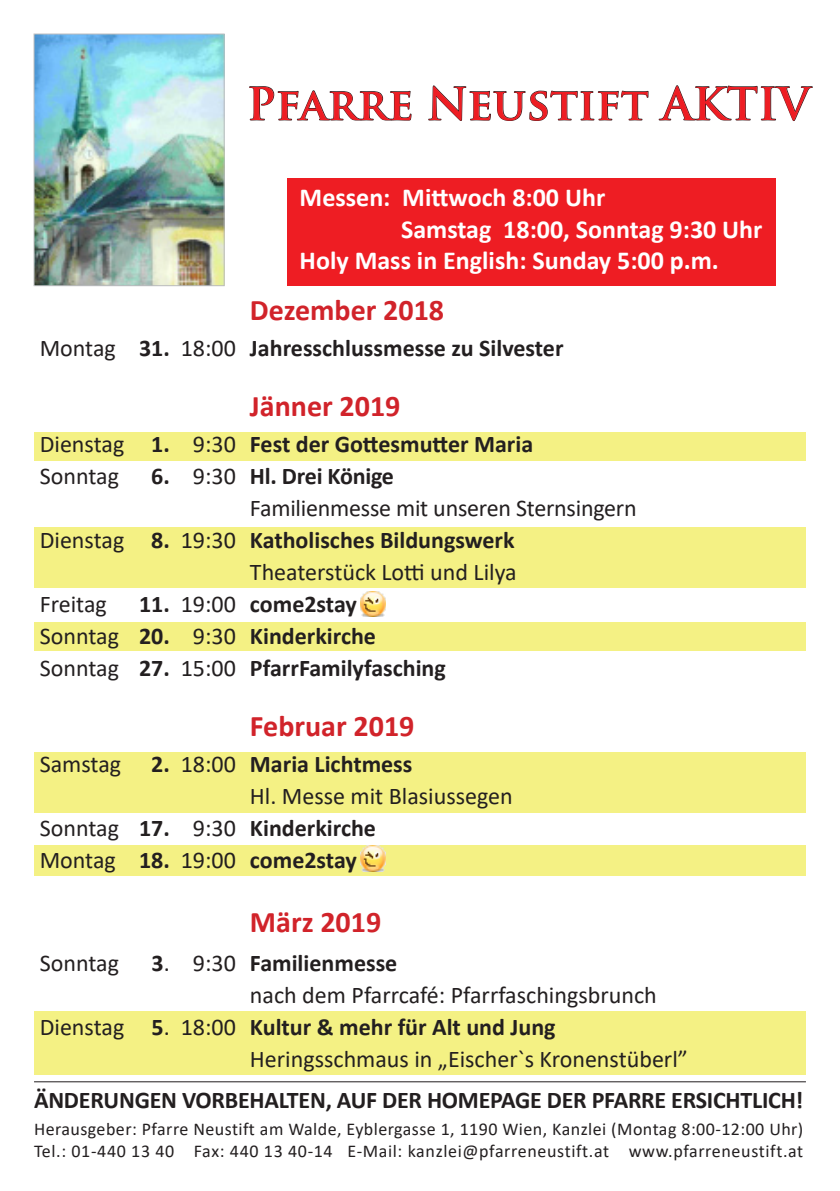
<style>
.page{position:relative;width:840px;height:1191px;background:#fff}
.page>*{position:absolute;margin:0;border:0;box-sizing:border-box;transform-origin:0 0}
.t1{font:700 44px "Trajan Pro";color:#ee1d23}
.t2{font:700 30px "Calibri";color:#d1232a}
.t3{font:700 26px "Calibri";color:#fff}
.t4{font:700 24px "Calibri";color:#231f20}
.t5{font:24px/32px "Calibri";color:#231f20}
.t6{font:18px "Calibri";letter-spacing:.025em;color:#231f20}
.s1{font-weight:400}
.s2{font-weight:700}
</style>
<div class="page">
<div style="left:34px;top:527px;width:771px;height:60px;background:#f4f184"></div>
<div style="left:34px;top:432px;width:771px;height:28px;background:#f4f184"></div>
<div style="left:34px;top:622px;width:771px;height:29px;background:#f4f184"></div>
<div style="left:34px;top:752px;width:771px;height:61px;background:#f4f184"></div>
<div style="left:34px;top:845px;width:771px;height:31px;background:#f4f184"></div>
<div style="left:34px;top:1011px;width:771px;height:63px;background:#f4f184"></div>
<img style="left:36px;top:36px;width:186px;height:248px">
<div style="left:34px;top:34px;width:190px;height:252px;border:1px solid #babbbe"></div>
<svg style="left:249px;top:86px;width:163px;height:35px"></svg>
<svg style="left:428px;top:85px;width:220px;height:36px"></svg>
<svg style="left:658px;top:85px;width:154px;height:36px"></svg>
<div style="left:287px;top:178px;width:488px;height:108px;background:#ee1d23"></div>
<hr style="left:34px;top:1081px;width:771px;height:1px;background:#231f20">
<img style="left:360px;top:591px;width:26px;height:26px">
<img style="left:360px;top:845px;width:26px;height:26px">
<p class="t1" style="left:247px;top:76px;width:564px">Pfarre Neustift AKTIV</p>
<p class="t3" style="left:299px;top:179px;width:307px">Messen: Mittwoch 8:00 Uhr</p>
<p class="t3" style="left:401px;top:210px;width:363px">Samstag 18:00, Sonntag 9:30 Uhr</p>
<p class="t3" style="left:299px;top:242px;width:420px">Holy Mass in English: Sunday 5:00 p.m.</p>
<p class="t2" style="left:250px;top:289px;width:196px">Dezember 2018</p>
<p class="t4" style="left:40px;top:331px;width:525px"><span class="s1">Montag</span> 31. <span class="s1">18:00</span> Jahresschlussmesse zu Silvester</p>
<p class="t2" style="left:250px;top:385px;width:152px">Jänner 2019</p>
<p class="t4" style="left:40px;top:427px;width:494px"><span class="s1">Dienstag</span> 1. <span class="s1">9:30</span> Fest der Gottesmutter Maria</p>
<p class="t5" style="left:40px;top:460px;width:81px">Sonntag</p>
<p class="t5" style="left:250px;top:460px;width:388px;text-indent:-99px"><span class="s2">6.</span> 9:30 <span class="s2">Hl. Drei Könige<br></span>Familienmesse mit unseren Sternsingern</p>
<p class="t4" style="left:40px;top:523px;width:476px"><span class="s1">Dienstag</span> 8. <span class="s1">19:30</span> Katholisches Bildungswerk</p>
<p class="t5" style="left:250px;top:556px;width:268px">Theaterstück Lotti und Lilya</p>
<p class="t5" style="left:40px;top:588px;width:69px">Freitag</p>
<p class="t4" style="left:139px;top:587px;width:219px">11. <span class="s1">19:00</span> come2stay</p>
<p class="t4" style="left:40px;top:619px;width:337px"><span class="s1">Sonntag</span> 20. <span class="s1">9:30</span> Kinderkirche</p>
<p class="t4" style="left:40px;top:651px;width:407px"><span class="s1">Sonntag</span> 27. <span class="s1">15:00</span> PfarrFamilyfasching</p>
<p class="t2" style="left:250px;top:705px;width:166px">Februar 2019</p>
<p class="t5" style="left:40px;top:748px;width:83px">Samstag</p>
<p class="t4" style="left:151px;top:747px;width:262px">2. <span class="s1">18:00</span> Maria Lichtmess</p>
<p class="t5" style="left:250px;top:780px;width:264px">Hl. Messe mit Blasiussegen</p>
<p class="t4" style="left:40px;top:811px;width:337px"><span class="s1">Sonntag</span> 17. <span class="s1">9:30</span> Kinderkirche</p>
<p class="t4" style="left:40px;top:843px;width:318px"><span class="s1">Montag</span> 18. <span class="s1">19:00</span> come2stay</p>
<p class="t2" style="left:250px;top:901px;width:133px">März 2019</p>
<p class="t5" style="left:40px;top:946px;width:81px">Sonntag</p>
<p class="t4" style="left:151px;top:945px;width:247px">3<span class="s1">. 9:30</span> Familienmesse</p>
<p class="t5" style="left:250px;top:978px;width:408px">nach dem Pfarrcafé: Pfarrfaschingsbrunch</p>
<p class="t4" style="left:40px;top:1009px;width:517px"><span class="s1">Dienstag</span> 5<span class="s1">. 18:00</span> Kultur &amp; mehr für Alt und Jung</p>
<p class="t5" style="left:250px;top:1042px;width:439px">Heringsschmaus in „Eischer`s Kronenstüberl”</p>
<p class="t4" style="left:34px;top:1083px;width:770px">ÄNDERUNGEN VORBEHALTEN, AUF DER HOMEPAGE DER PFARRE ERSICHTLICH!</p>
<p class="t6" style="left:34px;top:1116px;width:770px">Herausgeber: Pfarre Neustift am Walde, Eyblergasse 1, 1190 Wien, Kanzlei (Montag 8:00-12:00 Uhr)</p>
<p class="t6" style="left:34px;top:1138px;width:770px">Tel.: 01-440 13 40 Fax: 440 13 40-14 E-Mail: kanzlei@pfarreneustift.at www.pfarreneustift.at</p>
</div>
